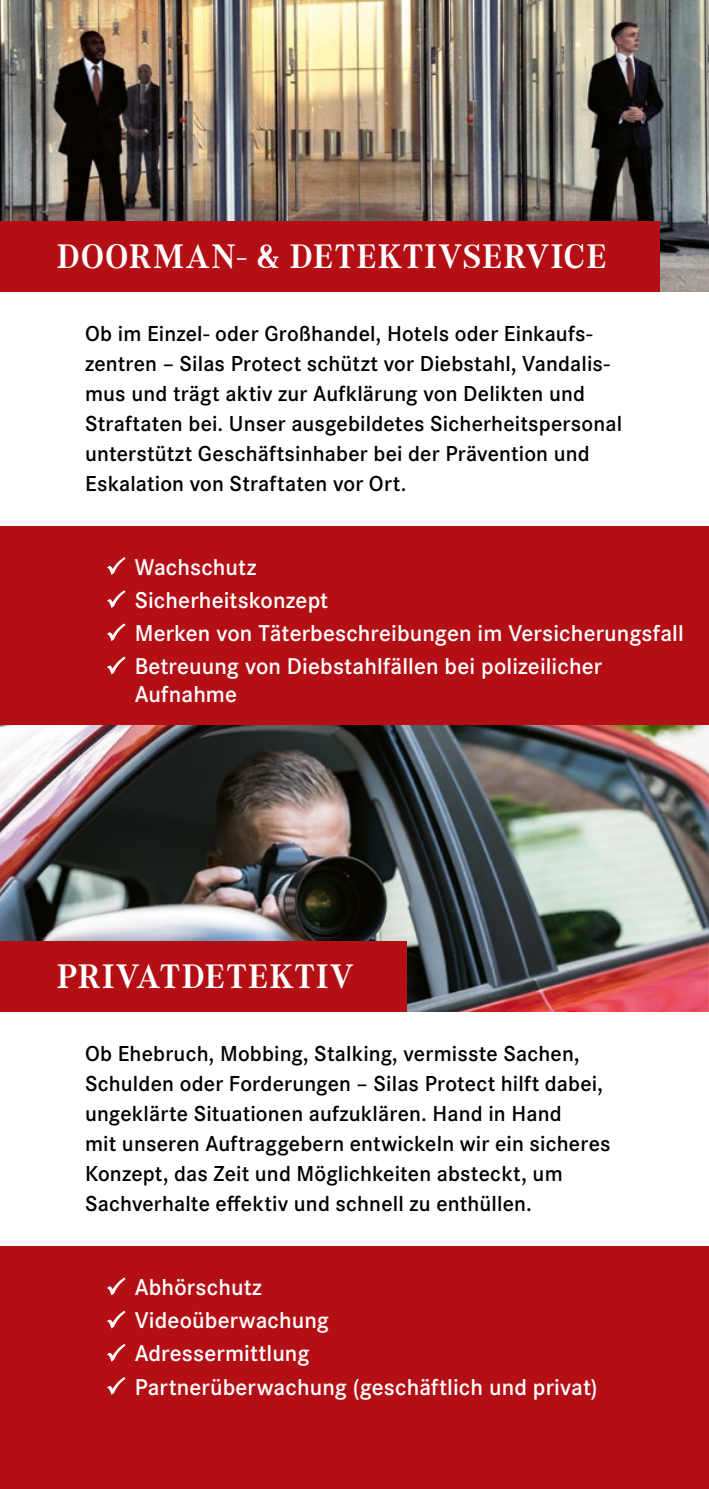
<style>
.page{position:relative;width:709px;height:1489px;background:#fff}
.page>*{position:absolute;margin:0;border:0;box-sizing:border-box;transform-origin:0 0}
.t1{font:700 35px "Corporate A";letter-spacing:.03em;color:#fff}
.t2{font:600 23.75px/33.2px "Corporate S";letter-spacing:.005em;color:#fff}
.t3{font:600 22.5px/30px "Corporate S";letter-spacing:.005em;color:#000}
</style>
<div class="page">
<div style="left:0;top:1246px;width:709px;height:242px;background:#b50f16"></div>
<img style="left:0;top:0;width:709px;height:291px">
<img style="left:0;top:725px;width:709px;height:286px">
<div style="left:0;top:941px;width:406px;height:70px;background:#b50f16"></div>
<div style="left:0;top:526px;width:709px;height:199px;background:#b50f16"></div>
<div style="left:0;top:221px;width:659px;height:70px;background:#b50f16"></div>
<h1 class="t1" style="left:57px;top:233px;width:551px">DOORMAN- &amp; DETEKTIVSERVICE</h1>
<p class="t3" style="left:85px;top:317px;width:538px">Ob im Einzel- oder Großhandel, Hotels oder Einkaufs&shy;zentren – Silas Protect schützt vor Diebstahl, Vandalis&shy;mus und trägt aktiv zur Aufklärung von Delikten und Straftaten bei. Unser ausgebildetes Sicherheitspersonal unterstützt Geschäftsinhaber bei der Prävention und Eskalation von Straftaten vor Ort.</p>
<p class="t2" style="left:135px;top:549px;width:550px">Wachschutz<br>Sicherheitskonzept<br>Merken von Täterbeschreibungen im Versicherungsfall Betreuung von Diebstahlfällen bei polizeilicher</p>
<p class="t2" style="left:135px;top:676px;width:104px">Aufnahme</p>
<h1 class="t1" style="left:57px;top:953px;width:298px">PRIVATDETEKTIV</h1>
<p class="t3" style="left:85px;top:1037px;width:527px">Ob Ehebruch, Mobbing, Stalking, vermisste Sachen, Schulden oder Forderungen – Silas Protect hilft dabei, ungeklärte Situationen aufzuklären. Hand in Hand<br>mit unseren Auftraggebern entwickeln wir ein sicheres Konzept, das Zeit und Möglichkeiten absteckt, um Sachverhalte effektiv und schnell zu enthüllen.</p>
<p class="t2" style="left:135px;top:1269px;width:464px">Abhörschutz<br>Videoüberwachung<br>Adressermittlung<br>Partnerüberwachung (geschäftlich und privat)</p>
</div>
